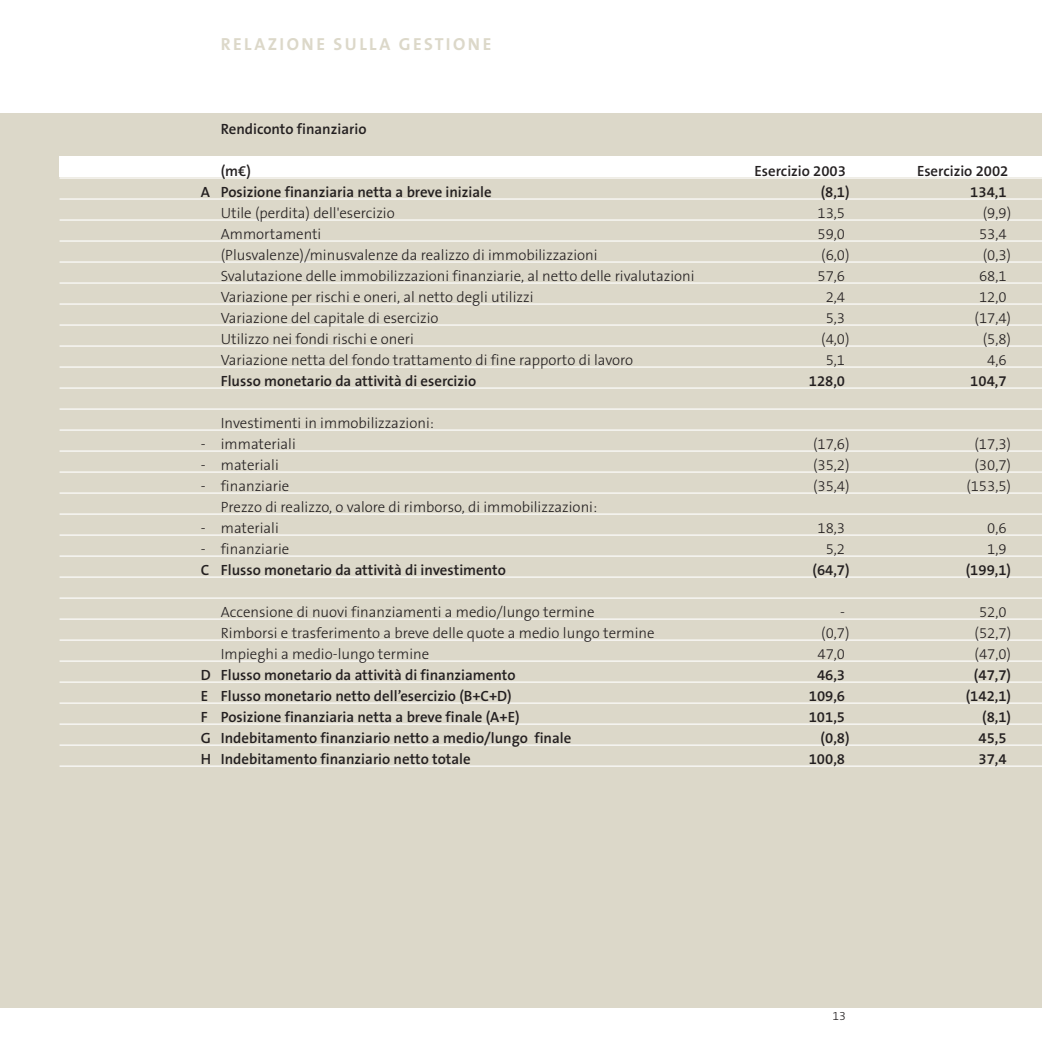
<style>
.page{position:relative;width:1042px;height:1042px;background:#fff}
.page>*{position:absolute;margin:0;border:0;box-sizing:border-box;transform-origin:0 0}
.t1{font:700 17.5px "The Sans B7";letter-spacing:.14em;color:#dcd8c9}
.t2{font:300 14.88px "The Sans B3";color:#231f20}
.t3{font:600 14.88px "The Sans B6";color:#231f20}
.t4{font:300 12.25px "The Sans B3";color:#231f20}
</style>
<div class="page">
<div style="left:0;top:113px;width:1042px;height:894px;background:#dcd8c9"></div>
<hr style="left:60px;top:177px;width:982px;height:2px;background:#fff">
<hr style="left:60px;top:198px;width:982px;height:2px;background:#fff">
<hr style="left:60px;top:219px;width:982px;height:2px;background:#fff">
<hr style="left:60px;top:240px;width:982px;height:2px;background:#fff">
<hr style="left:60px;top:261px;width:982px;height:2px;background:#fff">
<hr style="left:60px;top:282px;width:982px;height:2px;background:#fff">
<hr style="left:60px;top:303px;width:982px;height:2px;background:#fff">
<hr style="left:60px;top:324px;width:982px;height:2px;background:#fff">
<hr style="left:60px;top:345px;width:982px;height:2px;background:#fff">
<hr style="left:60px;top:366px;width:982px;height:2px;background:#fff">
<hr style="left:60px;top:387px;width:982px;height:2px;background:#fff">
<hr style="left:60px;top:408px;width:982px;height:2px;background:#fff">
<hr style="left:60px;top:429px;width:982px;height:2px;background:#fff">
<hr style="left:60px;top:450px;width:982px;height:2px;background:#fff">
<hr style="left:60px;top:471px;width:982px;height:2px;background:#fff">
<hr style="left:60px;top:492px;width:982px;height:2px;background:#fff">
<hr style="left:60px;top:513px;width:982px;height:2px;background:#fff">
<hr style="left:60px;top:534px;width:982px;height:2px;background:#fff">
<hr style="left:60px;top:555px;width:982px;height:2px;background:#fff">
<hr style="left:60px;top:576px;width:982px;height:2px;background:#fff">
<hr style="left:60px;top:597px;width:982px;height:2px;background:#fff">
<hr style="left:60px;top:618px;width:982px;height:2px;background:#fff">
<hr style="left:60px;top:639px;width:982px;height:2px;background:#fff">
<hr style="left:60px;top:660px;width:982px;height:2px;background:#fff">
<hr style="left:60px;top:681px;width:982px;height:2px;background:#fff">
<hr style="left:60px;top:702px;width:982px;height:2px;background:#fff">
<hr style="left:60px;top:723px;width:982px;height:2px;background:#fff">
<hr style="left:60px;top:744px;width:982px;height:2px;background:#fff">
<hr style="left:60px;top:765px;width:982px;height:2px;background:#fff">
<div style="left:60px;top:156px;width:982px;height:21px;background:#fff"></div>
<p class="t1" style="left:221px;top:34px;width:272px">RELAZIONE SULLA GESTIONE</p>
<p class="t3" style="left:221px;top:121px;width:147px">Rendiconto finanziario</p>
<p class="t3" style="left:221px;top:163px;width:32px">(m€)</p>
<p class="t3" style="left:754px;top:163px;width:93px">Esercizio 2003</p>
<p class="t3" style="left:917px;top:163px;width:93px">Esercizio 2002</p>
<p class="t3" style="left:201px;top:184px;width:292px">A Posizione finanziaria netta a breve iniziale</p>
<p class="t3" style="left:820px;top:184px;width:31px">(8,1)</p>
<p class="t3" style="left:970px;top:184px;width:38px">134,1</p>
<p class="t2" style="left:221px;top:205px;width:175px">Utile (perdita) dell'esercizio</p>
<p class="t2" style="left:817px;top:205px;width:29px">13,5</p>
<p class="t2" style="left:982px;top:205px;width:30px">(9,9)</p>
<p class="t2" style="left:221px;top:226px;width:102px">Ammortamenti</p>
<p class="t2" style="left:817px;top:226px;width:29px">59,0</p>
<p class="t2" style="left:979px;top:226px;width:29px">53,4</p>
<p class="t2" style="left:221px;top:247px;width:378px">(Plusvalenze)/minusvalenze da realizzo di immobilizzazioni</p>
<p class="t2" style="left:821px;top:247px;width:30px">(6,0)</p>
<p class="t2" style="left:982px;top:247px;width:30px">(0,3)</p>
<p class="t2" style="left:221px;top:268px;width:475px">Svalutazione delle immobilizzazioni finanziarie, al netto delle rivalutazioni</p>
<p class="t2" style="left:817px;top:268px;width:29px">57,6</p>
<p class="t2" style="left:979px;top:268px;width:29px">68,1</p>
<p class="t2" style="left:221px;top:289px;width:314px">Variazione per rischi e oneri, al netto degli utilizzi</p>
<p class="t2" style="left:825px;top:289px;width:21px">2,4</p>
<p class="t2" style="left:979px;top:289px;width:29px">12,0</p>
<p class="t2" style="left:221px;top:310px;width:219px">Variazione del capitale di esercizio</p>
<p class="t2" style="left:825px;top:310px;width:21px">5,3</p>
<p class="t2" style="left:974px;top:310px;width:38px">(17,4)</p>
<p class="t2" style="left:221px;top:331px;width:195px">Utilizzo nei fondi rischi e oneri</p>
<p class="t2" style="left:821px;top:331px;width:30px">(4,0)</p>
<p class="t2" style="left:982px;top:331px;width:30px">(5,8)</p>
<p class="t2" style="left:221px;top:352px;width:414px">Variazione netta del fondo trattamento di fine rapporto di lavoro</p>
<p class="t2" style="left:825px;top:352px;width:21px">5,1</p>
<p class="t2" style="left:987px;top:352px;width:21px">4,6</p>
<p class="t3" style="left:221px;top:373px;width:257px">Flusso monetario da attività di esercizio</p>
<p class="t3" style="left:809px;top:373px;width:38px">128,0</p>
<p class="t3" style="left:970px;top:373px;width:38px">104,7</p>
<p class="t2" style="left:221px;top:415px;width:215px">Investimenti in immobilizzazioni:</p>
<p class="t2" style="left:201px;top:436px;width:96px">- immateriali</p>
<p class="t2" style="left:813px;top:436px;width:38px">(17,6)</p>
<p class="t2" style="left:974px;top:436px;width:38px">(17,3)</p>
<p class="t2" style="left:201px;top:457px;width:79px">- materiali</p>
<p class="t2" style="left:813px;top:457px;width:38px">(35,2)</p>
<p class="t2" style="left:974px;top:457px;width:38px">(30,7)</p>
<p class="t2" style="left:201px;top:478px;width:90px">- finanziarie</p>
<p class="t2" style="left:813px;top:478px;width:38px">(35,4)</p>
<p class="t2" style="left:966px;top:478px;width:46px">(153,5)</p>
<p class="t2" style="left:221px;top:499px;width:378px">Prezzo di realizzo, o valore di rimborso, di immobilizzazioni:</p>
<p class="t2" style="left:201px;top:520px;width:79px">- materiali</p>
<p class="t2" style="left:817px;top:520px;width:29px">18,3</p>
<p class="t2" style="left:987px;top:520px;width:21px">0,6</p>
<p class="t2" style="left:201px;top:541px;width:90px">- finanziarie</p>
<p class="t2" style="left:825px;top:541px;width:21px">5,2</p>
<p class="t2" style="left:987px;top:541px;width:21px">1,9</p>
<p class="t3" style="left:201px;top:562px;width:306px">C Flusso monetario da attività di investimento</p>
<p class="t3" style="left:812px;top:562px;width:39px">(64,7)</p>
<p class="t3" style="left:966px;top:562px;width:47px">(199,1)</p>
<p class="t2" style="left:221px;top:604px;width:375px">Accensione di nuovi finanziamenti a medio/lungo termine</p>
<p class="t2" style="left:840px;top:604px;width:6px">-</p>
<p class="t2" style="left:979px;top:604px;width:29px">52,0</p>
<p class="t2" style="left:221px;top:625px;width:435px">Rimborsi e trasferimento a breve delle quote a medio lungo termine</p>
<p class="t2" style="left:821px;top:625px;width:30px">(0,7)</p>
<p class="t2" style="left:974px;top:625px;width:38px">(52,7)</p>
<p class="t2" style="left:221px;top:646px;width:210px">Impieghi a medio-lungo termine</p>
<p class="t2" style="left:817px;top:646px;width:29px">47,0</p>
<p class="t2" style="left:974px;top:646px;width:38px">(47,0)</p>
<p class="t3" style="left:201px;top:667px;width:316px">D Flusso monetario da attività di finanziamento</p>
<p class="t3" style="left:817px;top:667px;width:30px">46,3</p>
<p class="t3" style="left:974px;top:667px;width:39px">(47,7)</p>
<p class="t3" style="left:201px;top:688px;width:312px">E Flusso monetario netto dell’esercizio (B+C+D)</p>
<p class="t3" style="left:809px;top:688px;width:38px">109,6</p>
<p class="t3" style="left:966px;top:688px;width:47px">(142,1)</p>
<p class="t3" style="left:201px;top:709px;width:320px">F Posizione finanziaria netta a breve finale (A+E)</p>
<p class="t3" style="left:809px;top:709px;width:38px">101,5</p>
<p class="t3" style="left:982px;top:709px;width:31px">(8,1)</p>
<p class="t3" style="left:201px;top:730px;width:372px">G Indebitamento finanziario netto a medio/lungo finale</p>
<p class="t3" style="left:820px;top:730px;width:31px">(0,8)</p>
<p class="t3" style="left:978px;top:730px;width:30px">45,5</p>
<p class="t3" style="left:201px;top:751px;width:271px">H Indebitamento finanziario netto totale</p>
<p class="t3" style="left:809px;top:751px;width:38px">100,8</p>
<p class="t3" style="left:978px;top:751px;width:30px">37,4</p>
<p class="t4" style="left:832px;top:1009px;width:15px">13</p>
</div>
